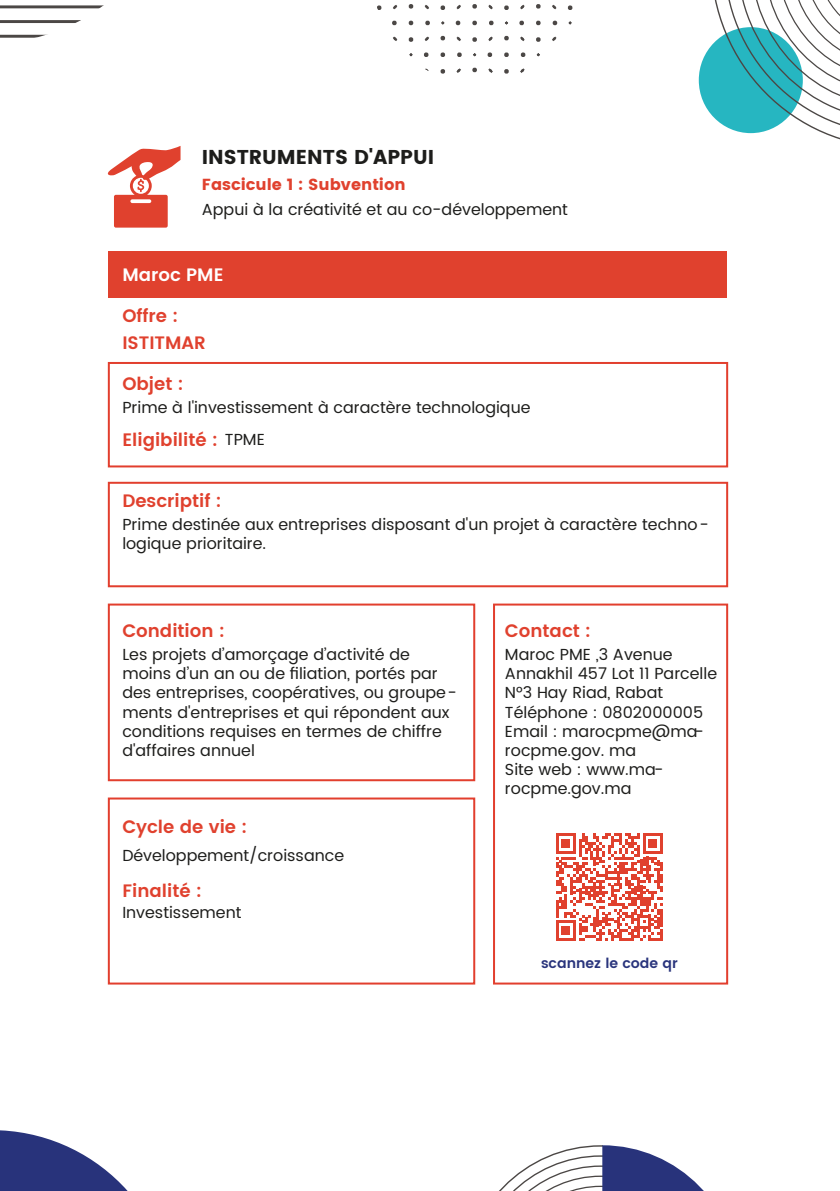
<style>
.page{position:relative;width:840px;height:1191px;background:#fff}
.page>*{position:absolute;margin:0;border:0;box-sizing:border-box;transform-origin:0 0}
.t1{font:20px "Poppins";color:#1d1d1b}
.t2{font:600 18px/27.4px "Poppins";color:#e0412e}
.t3{font:600 18px "Poppins";color:#fff}
.t4{font:16px/19.2px "Poppins";color:#1d1d1b}
.t5{font:16px "Poppins";color:#e0412e}
.t6{font:600 14px "Poppins";color:#29347c}
</style>
<div class="page">
<div style="left:698px;top:27px;width:104px;height:106px;background:#26b6c1;border-radius:50%"></div>
<svg style="left:710px;top:0;width:129px;height:139px"></svg>
<svg style="left:377px;top:5px;width:4px;height:5px"></svg>
<svg style="left:440px;top:5px;width:5px;height:5px"></svg>
<svg style="left:393px;top:5px;width:5px;height:5px"></svg>
<svg style="left:408px;top:20px;width:5px;height:6px"></svg>
<svg style="left:408px;top:4px;width:5px;height:5px"></svg>
<svg style="left:392px;top:20px;width:5px;height:6px"></svg>
<svg style="left:425px;top:20px;width:5px;height:6px"></svg>
<svg style="left:408px;top:37px;width:5px;height:5px"></svg>
<svg style="left:424px;top:5px;width:5px;height:5px"></svg>
<svg style="left:393px;top:36px;width:5px;height:5px"></svg>
<svg style="left:504px;top:5px;width:5px;height:5px"></svg>
<svg style="left:456px;top:4px;width:5px;height:6px"></svg>
<svg style="left:472px;top:20px;width:5px;height:6px"></svg>
<svg style="left:472px;top:4px;width:5px;height:5px"></svg>
<svg style="left:455px;top:20px;width:5px;height:6px"></svg>
<svg style="left:489px;top:20px;width:4px;height:6px"></svg>
<svg style="left:472px;top:37px;width:5px;height:5px"></svg>
<svg style="left:488px;top:4px;width:5px;height:6px"></svg>
<svg style="left:424px;top:36px;width:5px;height:5px"></svg>
<svg style="left:440px;top:52px;width:5px;height:5px"></svg>
<svg style="left:440px;top:36px;width:5px;height:5px"></svg>
<svg style="left:424px;top:52px;width:4px;height:5px"></svg>
<svg style="left:457px;top:52px;width:5px;height:5px"></svg>
<svg style="left:440px;top:69px;width:5px;height:5px"></svg>
<svg style="left:441px;top:21px;width:4px;height:4px"></svg>
<svg style="left:456px;top:36px;width:5px;height:5px"></svg>
<svg style="left:409px;top:53px;width:4px;height:4px"></svg>
<svg style="left:567px;top:5px;width:5px;height:5px"></svg>
<svg style="left:520px;top:4px;width:5px;height:6px"></svg>
<svg style="left:536px;top:20px;width:4px;height:6px"></svg>
<svg style="left:536px;top:4px;width:4px;height:5px"></svg>
<svg style="left:519px;top:20px;width:5px;height:6px"></svg>
<svg style="left:552px;top:20px;width:5px;height:6px"></svg>
<svg style="left:536px;top:37px;width:4px;height:5px"></svg>
<svg style="left:552px;top:4px;width:5px;height:6px"></svg>
<svg style="left:488px;top:36px;width:5px;height:5px"></svg>
<svg style="left:504px;top:52px;width:5px;height:5px"></svg>
<svg style="left:504px;top:36px;width:5px;height:5px"></svg>
<svg style="left:487px;top:52px;width:5px;height:5px"></svg>
<svg style="left:520px;top:52px;width:5px;height:5px"></svg>
<svg style="left:504px;top:69px;width:5px;height:5px"></svg>
<svg style="left:520px;top:36px;width:5px;height:5px"></svg>
<svg style="left:456px;top:68px;width:5px;height:5px"></svg>
<svg style="left:472px;top:67px;width:5px;height:6px"></svg>
<svg style="left:488px;top:68px;width:5px;height:5px"></svg>
<svg style="left:552px;top:36px;width:5px;height:5px"></svg>
<svg style="left:568px;top:21px;width:4px;height:4px"></svg>
<svg style="left:520px;top:68px;width:5px;height:5px"></svg>
<svg style="left:0;top:5px;width:104px;height:33px"></svg>
<svg style="left:499px;top:1145px;width:205px;height:46px"></svg>
<svg style="left:0;top:1130px;width:128px;height:61px"></svg>
<div style="left:108px;top:251px;width:618px;height:46px;background:#e0412e"></div>
<div style="left:108px;top:362px;width:619px;height:105px;border:2px solid #e23f2e"></div>
<div style="left:108px;top:482px;width:619px;height:105px;border:2px solid #e23f2e"></div>
<div style="left:108px;top:603px;width:367px;height:178px;border:2px solid #e23f2e"></div>
<div style="left:492px;top:603px;width:235px;height:381px;border:2px solid #e23f2e"></div>
<div style="left:108px;top:797px;width:367px;height:187px;border:2px solid #e23f2e"></div>
<svg style="left:107px;top:146px;width:73px;height:82px"></svg>
<svg style="left:556px;top:833px;width:106px;height:107px"></svg>
<p class="t1" style="left:202px;top:145px;width:234px">INSTRUMENTS D'APPUI</p>
<p class="t5" style="left:202px;top:175px;width:205px">Fascicule 1 : Subvention</p>
<p class="t4" style="left:202px;top:200px;width:367px">Appui à la créativité et au co-développement</p>
<p class="t3" style="left:122px;top:261px;width:103px">Maroc PME</p>
<p class="t2" style="left:122px;top:302px;width:85px">Offre :<br>ISTITMAR</p>
<p class="t2" style="left:122px;top:370px;width:63px">Objet :</p>
<p class="t4" style="left:122px;top:399px;width:409px">Prime à l'investissement à caractère technologique</p>
<p class="t2" style="left:122px;top:426px;width:97px">Eligibilité :</p>
<p class="t4" style="left:225px;top:430px;width:41px">TPME</p>
<p class="t2" style="left:122px;top:488px;width:101px">Descriptif :</p>
<p class="t4" style="left:122px;top:515px;width:587px">Prime destinée aux entreprises disposant d'un projet à caractère techno&shy;logique prioritaire.</p>
<p class="t2" style="left:122px;top:617px;width:104px">Condition :</p>
<p class="t4" style="left:122px;top:645px;width:336px">Les projets d’amorçage d’activité de moins d’un an ou de filiation, portés par des entreprises, coopératives, ou groupe&shy;ments d'entreprises et qui répondent aux conditions requises en termes de chiffre d'affaires annuel</p>
<p class="t2" style="left:122px;top:813px;width:126px">Cycle de vie :</p>
<p class="t4" style="left:122px;top:846px;width:223px">Développement/croissance</p>
<p class="t2" style="left:122px;top:877px;width:81px">Finalité :</p>
<p class="t4" style="left:122px;top:903px;width:120px">Investissement</p>
<p class="t2" style="left:504px;top:617px;width:87px">Contact :</p>
<p class="t4" style="left:504px;top:645px;width:213px">Maroc PME ,3 Avenue<br>Annakhil 457 Lot 11 Parcelle<br>N°3 Hay Riad, Rabat<br>Téléphone : 0802000005<br>Email : marocpme@ma&shy;rocpme.gov. ma<br>Site web : www.ma&shy;rocpme.gov.ma</p>
<p class="t6" style="left:540px;top:952px;width:138px">scannez le code qr</p>
</div>
